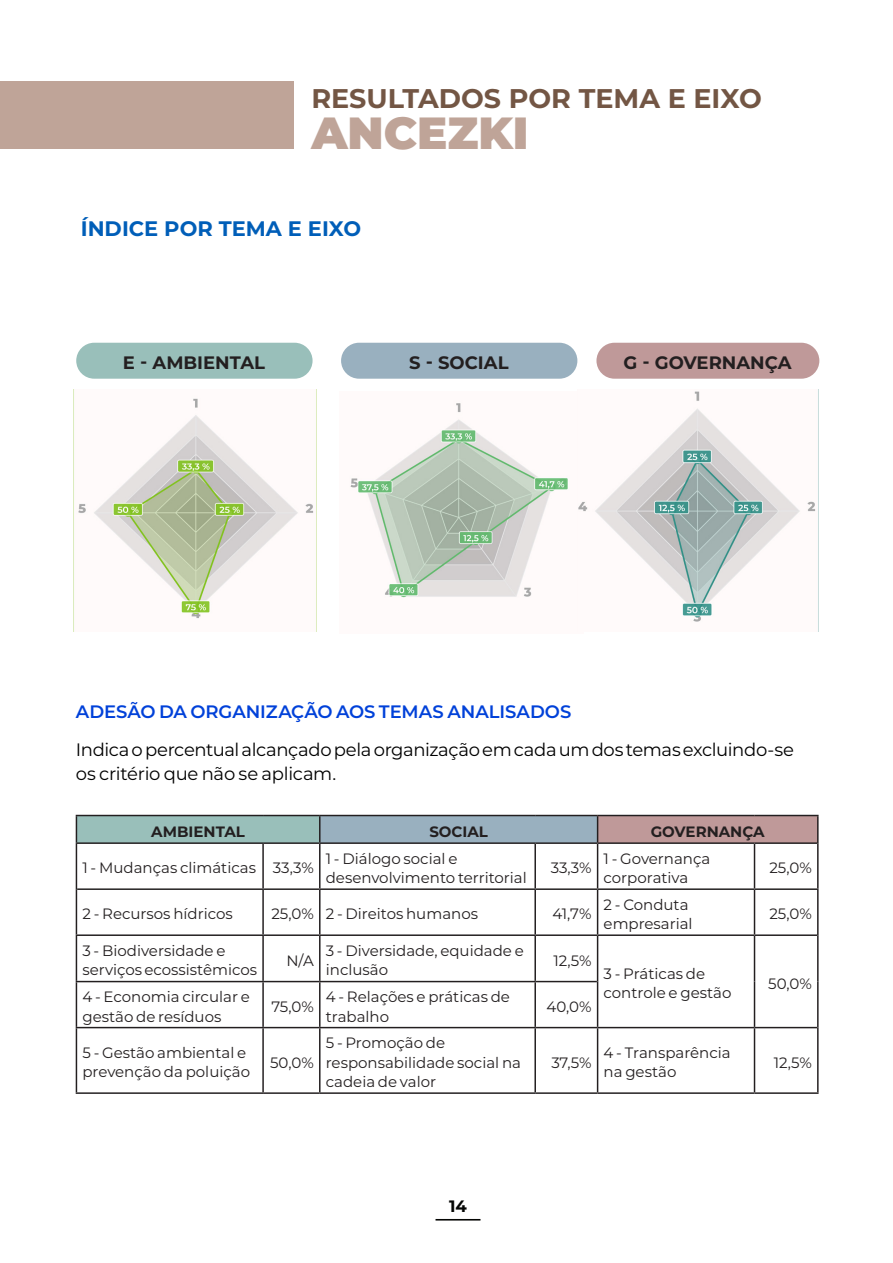
<style>
.page{position:relative;width:893px;height:1263px;background:#fff}
.page>*{position:absolute;margin:0;border:0;box-sizing:border-box;transform-origin:0 0}
.Header_-_Align_Right{font:900 45px "Montserrat";color:#bfa498}
.Header_-_Align_Right-2{font:700 27px "Montserrat";color:#735644}
.t1{font:700 21px "Montserrat";color:#005eb8}
.Body_Text_-_Justified{font:18px/24px "Montserrat";letter-spacing:-.02em;color:#000}
.Body_Text_-_Justified-2{font:600 18px "Montserrat";color:#0041d9}
.Name_Project_Name_Line_Item_-_Left_Align{font:700 18px "Montserrat";color:#231f20}
.t2{font:700 16.5px "Montserrat";color:#040503}
.Body_Text_-_Justified-3{font:15px/19.5px "Montserrat";color:#231f20}
.t3{font:700 15px "Montserrat";color:#231f20}
</style>
<div class="page">
<hr style="left:435px;top:1219px;width:45px;height:1px;background:#040503">
<div style="left:0;top:81px;width:293px;height:67px;background:#bfa498"></div>
<img style="left:78px;top:398px;width:236px;height:221px">
<div style="left:76px;top:343px;width:237px;height:36px;background:#99bfba;border-radius:18px"></div>
<div style="left:341px;top:343px;width:236px;height:36px;background:#99b0bf;border-radius:18px"></div>
<div style="left:596px;top:343px;width:223px;height:36px;background:#bf9999;border-radius:18px"></div>
<div style="left:76px;top:815px;width:244px;height:28px;background:#99bfba"></div>
<div style="left:320px;top:815px;width:278px;height:28px;background:#99b0bf"></div>
<div style="left:598px;top:815px;width:220px;height:28px;background:#bf9999"></div>
<svg style="left:77px;top:844px;width:740px;height:248px"></svg>
<hr style="left:76px;top:815px;width:187px;height:1px;background:#231f20">
<svg style="left:76px;top:816px;width:1px;height:26px"></svg>
<hr style="left:263px;top:815px;width:57px;height:1px;background:#231f20">
<hr style="left:320px;top:815px;width:215px;height:1px;background:#231f20">
<hr style="left:535px;top:815px;width:63px;height:1px;background:#231f20">
<hr style="left:598px;top:815px;width:156px;height:1px;background:#231f20">
<hr style="left:754px;top:815px;width:65px;height:1px;background:#231f20">
<hr style="left:76px;top:842px;width:187px;height:2px;background:#231f20">
<hr style="left:76px;top:844px;width:1px;height:45px;background:#231f20">
<hr style="left:263px;top:842px;width:57px;height:2px;background:#231f20">
<hr style="left:262px;top:844px;width:2px;height:44px;background:#231f20">
<hr style="left:320px;top:842px;width:215px;height:2px;background:#231f20">
<hr style="left:319px;top:844px;width:2px;height:44px;background:#231f20">
<hr style="left:535px;top:842px;width:63px;height:2px;background:#231f20">
<hr style="left:598px;top:842px;width:156px;height:2px;background:#231f20">
<hr style="left:754px;top:842px;width:63px;height:2px;background:#231f20">
<hr style="left:76px;top:889px;width:1px;height:45px;background:#231f20">
<hr style="left:262px;top:890px;width:2px;height:44px;background:#231f20">
<hr style="left:319px;top:890px;width:2px;height:44px;background:#231f20">
<hr style="left:76px;top:934px;width:187px;height:2px;background:#231f20">
<hr style="left:76px;top:936px;width:1px;height:45px;background:#231f20">
<hr style="left:263px;top:934px;width:57px;height:2px;background:#231f20">
<hr style="left:262px;top:936px;width:2px;height:45px;background:#231f20">
<hr style="left:320px;top:934px;width:215px;height:2px;background:#231f20">
<hr style="left:319px;top:936px;width:2px;height:45px;background:#231f20">
<hr style="left:535px;top:934px;width:63px;height:2px;background:#231f20">
<hr style="left:598px;top:934px;width:156px;height:2px;background:#231f20">
<hr style="left:754px;top:934px;width:63px;height:2px;background:#231f20">
<hr style="left:76px;top:981px;width:187px;height:1px;background:#231f20">
<hr style="left:76px;top:982px;width:1px;height:45px;background:#231f20">
<hr style="left:263px;top:981px;width:57px;height:1px;background:#231f20">
<hr style="left:262px;top:982px;width:2px;height:45px;background:#231f20">
<hr style="left:320px;top:981px;width:215px;height:1px;background:#231f20">
<hr style="left:319px;top:982px;width:2px;height:45px;background:#231f20">
<hr style="left:535px;top:981px;width:62px;height:1px;background:#231f20">
<hr style="left:76px;top:1027px;width:187px;height:1px;background:#231f20">
<hr style="left:76px;top:1028px;width:1px;height:64px;background:#231f20">
<hr style="left:263px;top:1027px;width:57px;height:1px;background:#231f20">
<hr style="left:262px;top:1028px;width:2px;height:64px;background:#231f20">
<hr style="left:320px;top:1027px;width:215px;height:1px;background:#231f20">
<hr style="left:319px;top:1028px;width:2px;height:64px;background:#231f20">
<hr style="left:535px;top:1027px;width:63px;height:1px;background:#231f20">
<hr style="left:598px;top:1027px;width:156px;height:1px;background:#231f20">
<hr style="left:754px;top:1027px;width:63px;height:1px;background:#231f20">
<hr style="left:319px;top:816px;width:2px;height:26px;background:#231f20">
<svg style="left:597px;top:816px;width:1px;height:26px"></svg>
<hr style="left:817px;top:816px;width:2px;height:27px;background:#231f20">
<hr style="left:534px;top:844px;width:2px;height:44px;background:#231f20">
<hr style="left:597px;top:844px;width:1px;height:44px;background:#231f20">
<hr style="left:754px;top:844px;width:1px;height:44px;background:#231f20">
<hr style="left:817px;top:843px;width:2px;height:45px;background:#231f20">
<hr style="left:77px;top:888px;width:186px;height:2px;background:#231f20">
<hr style="left:263px;top:888px;width:57px;height:2px;background:#231f20">
<hr style="left:320px;top:888px;width:215px;height:2px;background:#231f20">
<hr style="left:535px;top:888px;width:63px;height:2px;background:#231f20">
<hr style="left:534px;top:890px;width:2px;height:44px;background:#231f20">
<hr style="left:598px;top:888px;width:156px;height:2px;background:#231f20">
<hr style="left:597px;top:890px;width:1px;height:44px;background:#231f20">
<hr style="left:754px;top:888px;width:65px;height:2px;background:#231f20">
<hr style="left:754px;top:890px;width:1px;height:44px;background:#231f20">
<hr style="left:817px;top:890px;width:2px;height:45px;background:#231f20">
<hr style="left:534px;top:936px;width:2px;height:45px;background:#231f20">
<hr style="left:597px;top:936px;width:1px;height:45px;background:#231f20">
<hr style="left:754px;top:936px;width:1px;height:45px;background:#231f20">
<hr style="left:817px;top:935px;width:2px;height:46px;background:#231f20">
<hr style="left:534px;top:982px;width:2px;height:45px;background:#231f20">
<hr style="left:597px;top:981px;width:1px;height:46px;background:#231f20">
<hr style="left:754px;top:981px;width:1px;height:46px;background:#231f20">
<hr style="left:817px;top:981px;width:2px;height:46px;background:#231f20">
<hr style="left:534px;top:1028px;width:2px;height:64px;background:#231f20">
<hr style="left:597px;top:1028px;width:1px;height:64px;background:#231f20">
<hr style="left:754px;top:1028px;width:1px;height:64px;background:#231f20">
<hr style="left:817px;top:1027px;width:2px;height:65px;background:#231f20">
<hr style="left:76px;top:1092px;width:187px;height:2px;background:#231f20">
<hr style="left:263px;top:1092px;width:57px;height:2px;background:#231f20">
<hr style="left:320px;top:1092px;width:215px;height:2px;background:#231f20">
<hr style="left:535px;top:1092px;width:63px;height:2px;background:#231f20">
<hr style="left:598px;top:1092px;width:156px;height:2px;background:#231f20">
<hr style="left:754px;top:1092px;width:65px;height:2px;background:#231f20">
<img style="left:350px;top:403px;width:218px;height:195px">
<img style="left:578px;top:391px;width:238px;height:231px">
<p class="Header_-_Align_Right-2" style="left:311px;top:78px;width:452px">RESULTADOS POR TEMA E EIXO</p>
<p class="Header_-_Align_Right" style="left:311px;top:100px;width:219px">ANCEZKI</p>
<p class="t1" style="left:81px;top:213px;width:282px">ÍNDICE POR TEMA E EIXO</p>
<p class="Name_Project_Name_Line_Item_-_Left_Align" style="left:123px;top:350px;width:144px">E - AMBIENTAL</p>
<p class="Name_Project_Name_Line_Item_-_Left_Align" style="left:409px;top:350px;width:101px">S - SOCIAL</p>
<p class="Name_Project_Name_Line_Item_-_Left_Align" style="left:623px;top:350px;width:170px">G - GOVERNANÇA</p>
<p class="Body_Text_-_Justified-2" style="left:76px;top:699px;width:497px">ADESÃO DA ORGANIZAÇÃO AOS TEMAS ANALISADOS</p>
<p class="Body_Text_-_Justified" style="left:76px;top:737px;width:719px">Indica o percentual alcançado pela organização em cada um dos temas excluindo-se os critério que não se aplicam.</p>
<p class="t3" style="left:151px;top:820px;width:95px">AMBIENTAL</p>
<p class="t3" style="left:429px;top:820px;width:60px">SOCIAL</p>
<p class="t3" style="left:651px;top:820px;width:115px">GOVERNANÇA</p>
<p class="Body_Text_-_Justified-3" style="left:82px;top:858px;width:175px">1 - Mudanças climáticas</p>
<p class="Body_Text_-_Justified-3" style="left:273px;top:858px;width:42px">33,3%</p>
<p class="Body_Text_-_Justified-3" style="left:326px;top:848px;width:202px">1 - Diálogo social e desenvolvimento territorial</p>
<p class="Body_Text_-_Justified-3" style="left:551px;top:858px;width:42px">33,3%</p>
<p class="Body_Text_-_Justified-3" style="left:604px;top:848px;width:108px">1 - Governança corporativa</p>
<p class="Body_Text_-_Justified-3" style="left:769px;top:858px;width:44px">25,0%</p>
<p class="Body_Text_-_Justified-3" style="left:82px;top:904px;width:152px">2 - Recursos hídricos</p>
<p class="Body_Text_-_Justified-3" style="left:271px;top:904px;width:44px">25,0%</p>
<p class="Body_Text_-_Justified-3" style="left:326px;top:904px;width:154px">2 - Direitos humanos</p>
<p class="Body_Text_-_Justified-3" style="left:552px;top:904px;width:41px">41,7%</p>
<p class="Body_Text_-_Justified-3" style="left:604px;top:894px;width:91px">2 - Conduta empresarial</p>
<p class="Body_Text_-_Justified-3" style="left:769px;top:904px;width:44px">25,0%</p>
<p class="Body_Text_-_Justified-3" style="left:82px;top:940px;width:176px">3 - Biodiversidade e serviços ecossistêmicos</p>
<p class="Body_Text_-_Justified-3" style="left:286px;top:950px;width:29px">N/A</p>
<p class="Body_Text_-_Justified-3" style="left:326px;top:940px;width:200px">3 - Diversidade, equidade e inclusão</p>
<p class="Body_Text_-_Justified-3" style="left:554px;top:950px;width:40px">12,5%</p>
<p class="Body_Text_-_Justified-3" style="left:604px;top:963px;width:129px">3 - Práticas de controle e gestão</p>
<p class="Body_Text_-_Justified-3" style="left:768px;top:973px;width:45px">50,0%</p>
<p class="Body_Text_-_Justified-3" style="left:82px;top:986px;width:169px">4 - Economia circular e gestão de resíduos</p>
<p class="Body_Text_-_Justified-3" style="left:271px;top:996px;width:44px">75,0%</p>
<p class="Body_Text_-_Justified-3" style="left:326px;top:986px;width:186px">4 - Relações e práticas de trabalho</p>
<p class="Body_Text_-_Justified-3" style="left:546px;top:996px;width:47px">40,0%</p>
<p class="Body_Text_-_Justified-3" style="left:82px;top:1042px;width:169px">5 - Gestão ambiental e prevenção da poluição</p>
<p class="Body_Text_-_Justified-3" style="left:270px;top:1052px;width:45px">50,0%</p>
<p class="Body_Text_-_Justified-3" style="left:326px;top:1032px;width:197px">5 - Promoção de responsabilidade social na cadeia de valor</p>
<p class="Body_Text_-_Justified-3" style="left:551px;top:1052px;width:42px">37,5%</p>
<p class="Body_Text_-_Justified-3" style="left:604px;top:1042px;width:129px">4 - Transparência na gestão</p>
<p class="Body_Text_-_Justified-3" style="left:774px;top:1052px;width:40px">12,5%</p>
<p class="t2" style="left:449px;top:1194px;width:19px">14</p>
</div>
